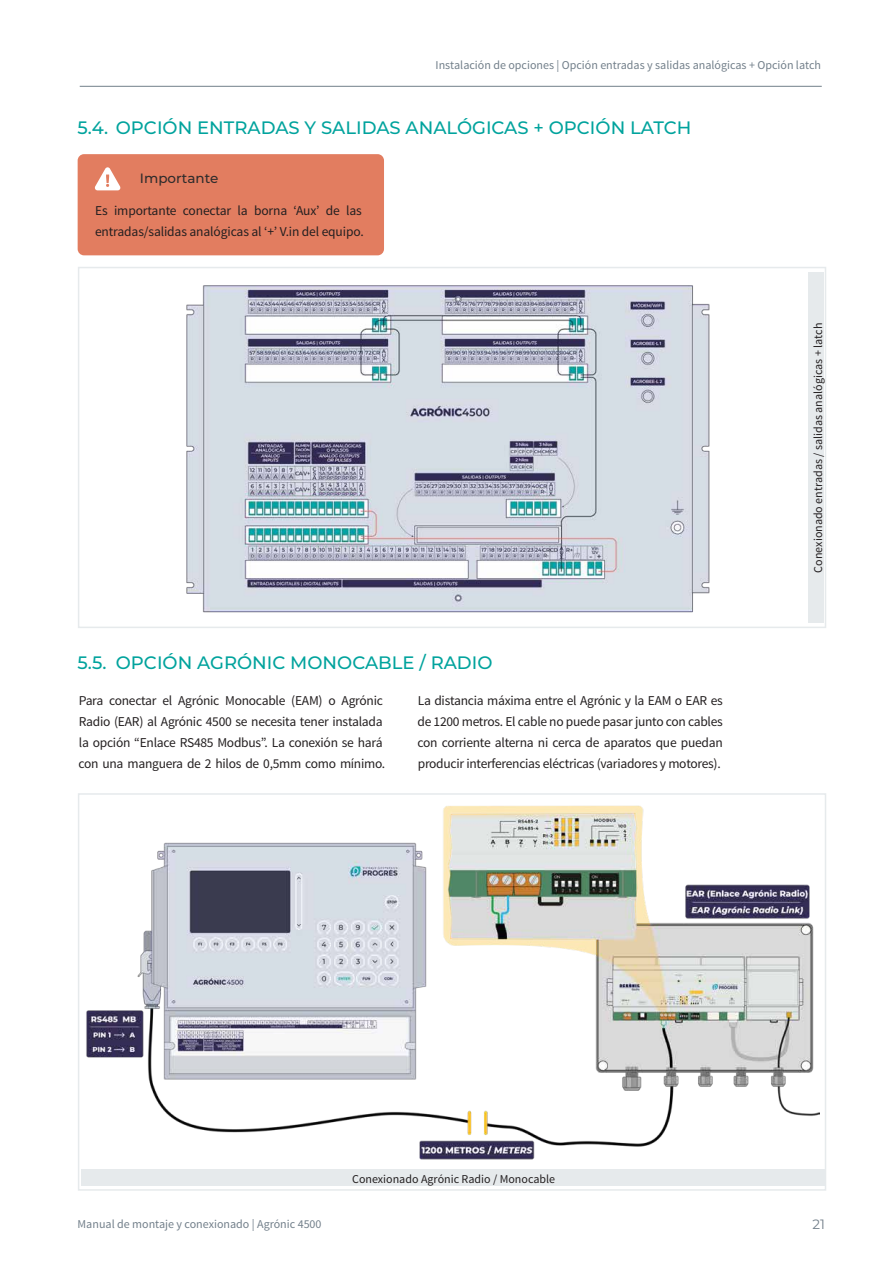
<style>
.page{position:relative;width:893px;height:1263px;background:#fff}
.page>*{position:absolute;margin:0;border:0;box-sizing:border-box;transform-origin:0 0}
.t1{font:500 18px "Montserrat";color:#00a39d}
.t2{font:13.5px/21px "Source Sans Pro";letter-spacing:-.02em;color:#231f20}
.t3{font:500 13.5px "Montserrat";color:#2f2c2c}
.t4{font:13.5px "Montserrat";color:#727f8a}
.t5{font:12px "Source Sans Pro";color:#727f8a}
.t6{font:12px "Source Sans Pro";color:#231f20}
</style>
<div class="page">
<hr style="left:80px;top:86px;width:742px;height:1px;background:#727f8a">
<div style="left:81px;top:1169px;width:742px;height:17px;background:#e6eaec"></div>
<div style="left:78px;top:793px;width:748px;height:398px;border:2px solid #e6eaec"></div>
<img style="left:86px;top:805px;width:733px;height:355px">
<img style="left:165px;top:285px;width:576px;height:343px">
<div style="left:78px;top:154px;width:306px;height:101px;background:#e27d60;border-radius:6px"></div>
<svg style="left:95px;top:167px;width:25px;height:23px"></svg>
<div style="left:809px;top:272px;width:15px;height:351px;background:#e6eaec"></div>
<p class="t5" style="left:436px;top:57px;width:387px">Instalación de opciones | Opción entradas y salidas analógicas + Opción latch</p>
<h1 class="t1" style="left:78px;top:115px;width:615px">5.4. OPCIÓN ENTRADAS Y SALIDAS ANALÓGICAS + OPCIÓN LATCH</h1>
<p class="t3" style="left:140px;top:169px;width:80px">Importante</p>
<p class="t2" style="left:95px;top:201px;width:270px">Es importante conectar la borna ‘Aux’ de las entradas/salidas analógicas al ‘+’ V.in del equipo.</p>
<h1 class="t1" style="left:78px;top:650px;width:416px">5.5. OPCIÓN AGRÓNIC MONOCABLE / RADIO</h1>
<p class="t2" style="left:79px;top:690px;width:308px">Para conectar el Agrónic Monocable (EAM) o Agrónic Radio (EAR) al Agrónic 4500 se necesita tener instalada la opción “Enlace RS485 Modbus”. La conexión se hará con una manguera de 2 hilos de 0,5mm como mínimo.</p>
<p class="t2" style="left:418px;top:690px;width:307px;text-align:justify">La distancia máxima entre el Agrónic y la EAM o EAR es de 1200 metros. El cable no puede pasar junto con cables con corriente alterna ni cerca de aparatos que puedan producir interferencias eléctricas (variadores y motores).</p>
<p class="t6" style="left:811px;top:572px;width:251px;rotate:-90deg">Conexionado entradas / salidas analógicas + latch</p>
<p class="t5" style="left:78px;top:1217px;width:245px">Manual de montaje y conexionado | Agrónic 4500</p>
<p class="t6" style="left:352px;top:1171px;width:205px">Conexionado Agrónic Radio / Monocable</p>
<p class="t4" style="left:812px;top:1215px;width:14px">21</p>
</div>
